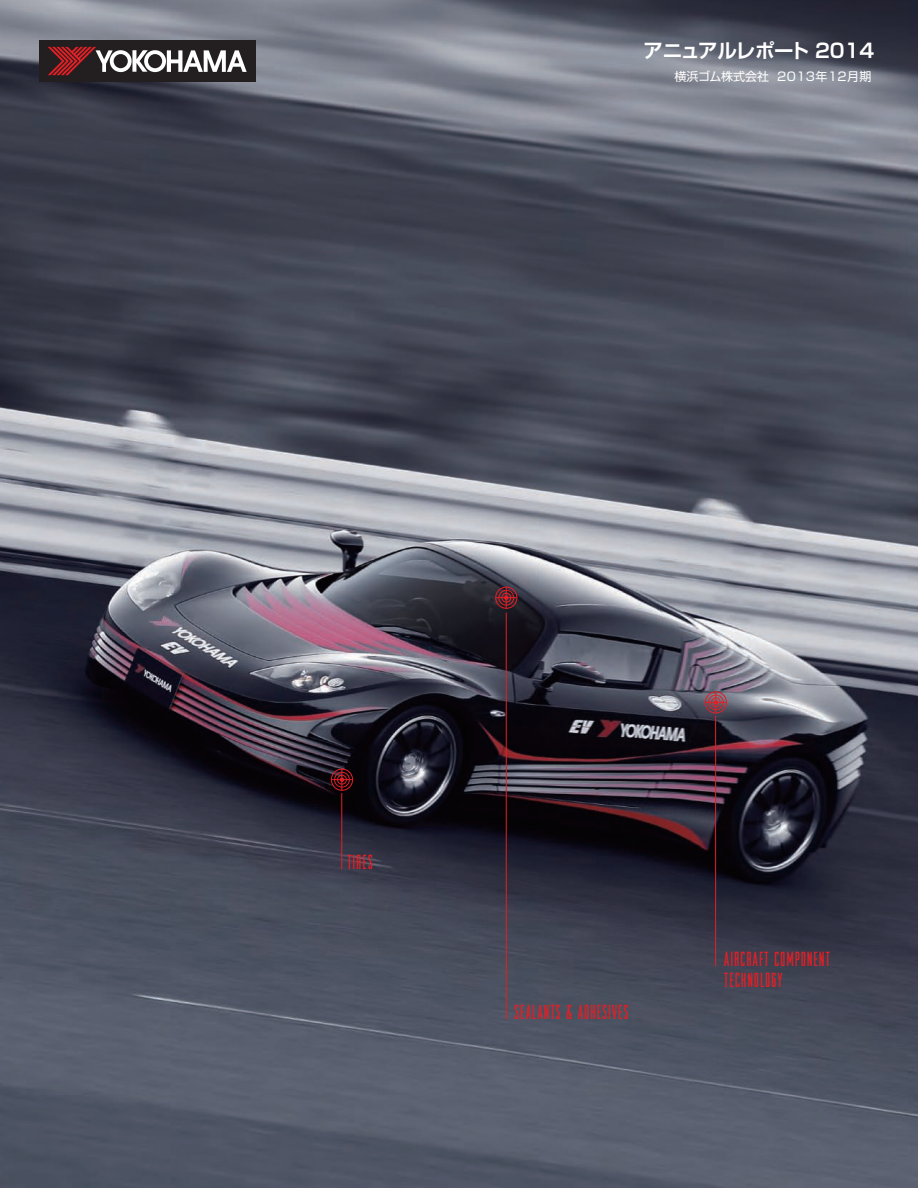
<style>
.page{position:relative;width:918px;height:1188px;background:#fff}
.page>*{position:absolute;margin:0;border:0;box-sizing:border-box;transform-origin:0 0}
.t1{font:700 19.5px "Shin Go Pro De";letter-spacing:-.015em;color:#fff}
.t2{font:18px/21.6px "OPTI Raleigh Gothic";letter-spacing:.05em;color:#e41f25}
.t3{font:12px "Shin Go Pro";letter-spacing:.01em;color:#fff}
</style>
<div class="page">
<img style="left:0;top:0;width:918px;height:1188px">
<div style="left:39px;top:40px;width:217px;height:42px;background:#231f20"></div>
<svg style="left:48px;top:47px;width:199px;height:28px"></svg>
<div style="left:331px;top:769px;width:22px;height:22px;border:1px solid #e41f25;border-radius:50%"></div>
<svg style="left:331px;top:769px;width:22px;height:21px"></svg>
<div style="left:705px;top:691px;width:22px;height:22px;border:1px solid #e41f25;border-radius:50%"></div>
<svg style="left:705px;top:692px;width:21px;height:21px"></svg>
<div style="left:495px;top:587px;width:22px;height:22px;border:1px solid #e41f25;border-radius:50%"></div>
<svg style="left:495px;top:587px;width:22px;height:21px"></svg>
<hr style="left:341px;top:793px;width:1px;height:76px;background:#e41f25">
<hr style="left:715px;top:716px;width:1px;height:250px;background:#e41f25">
<hr style="left:506px;top:613px;width:1px;height:407px;background:#e41f25">
<p class="t1" style="left:643px;top:34px;width:232px">アニュアルレポート 2014</p>
<p class="t3" style="left:675px;top:66px;width:198px">横浜ゴム株式会社 2013年12月期</p>
<p class="t2" style="left:347px;top:851px;width:27px">TIREs</p>
<p class="t2" style="left:514px;top:1002px;width:116px">SEALANTS &amp; ADHESIVES</p>
<p class="t2" style="left:724px;top:948px;width:108px">AIRCRAFT COMPONENT<br>TECHNOLOGY</p>
</div>
